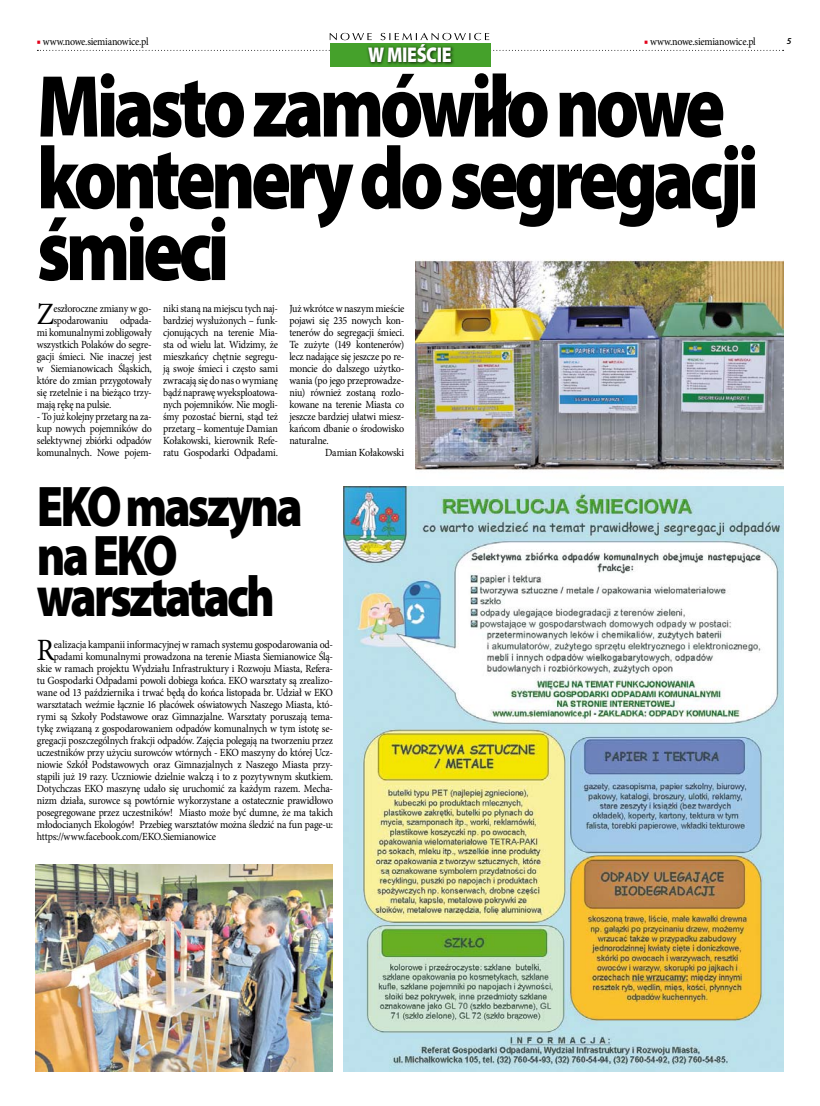
<style>
.page{position:relative;width:820px;height:1106px;background:#fff}
.page>*{position:absolute;margin:0;border:0;box-sizing:border-box;transform-origin:0 0}
.t1{font:900 88.8px/71.7px "Myriad Pro";letter-spacing:-.06em;color:#000;scale:.83 1}
.t2{font:900 57.6px/49px "Myriad Pro";letter-spacing:-.06em;color:#000;scale:.83 1}
.t3{font:31px "Minion Pro";color:#000;scale:.92 1}
.t4{font:900 21.4px "Myriad Pro";letter-spacing:-.02em;color:#fff;scale:.83 1}
.t5{font:10.9px/12px "Minion Pro";letter-spacing:-.02em;color:#000;text-align:justify;scale:.92 1}
.s1{color:#e2001a}
</style>
<div class="page">
<svg style="left:37px;top:50px;width:746px;height:1px"></svg>
<svg style="left:329px;top:33px;width:160px;height:7px"></svg>
<div style="left:330px;top:43px;width:160px;height:23px;background:#45a12b"></div>
<div style="left:365px;top:41px;width:90px;height:25px;background:#000;opacity:.75"></div>
<img style="left:415px;top:259px;width:367px;height:212px">
<img style="left:344px;top:486px;width:438px;height:585px">
<img style="left:36px;top:864px;width:296px;height:207px">
<p class="t5" style="left:37px;top:35px;width:123px"><span class="s1">■</span> www.nowe.siemianowice.pl</p>
<p class="t5" style="left:644px;top:35px;width:123px"><span class="s1">■</span> www.nowe.siemianowice.pl</p>
<h3 class="t4" style="left:368px;top:40px;width:102px">W MIEŚCIE</h3>
<h1 class="t1" style="left:37px;top:67px;width:871px">Miasto zamówiło nowe kontenery do segregacji śmieci</h1>
<h3 class="t3" style="left:37px;top:293px;width:20px">Z</h3>
<p class="t5" style="left:53px;top:303px;width:108px">eszłoroczne zmiany w go-</p>
<p class="t5" style="left:163px;top:303px;width:126px">niki staną na miejscu tych naj&shy;bardziej wysłużonych – funk&shy;cjonujących na terenie Mia&shy;sta od wielu lat. Widzimy, że mieszkańcy chętnie segregu&shy;ją swoje śmieci i często sami zwracają się do nas o wymianę bądź naprawę wyeksploatowa&shy;nych pojemników. Nie mogli&shy;śmy pozostać bierni, stąd też przetarg – komentuje Damian Kołakowski, kierownik Refe&shy;ratu Gospodarki Odpadami.</p>
<p class="t5" style="left:289px;top:303px;width:126px">Już wkrótce w naszym mieście pojawi się 235 nowych kon&shy;tenerów do segregacji śmieci.<br>Te zużyte (149 kontenerów) lecz nadające się jeszcze po re&shy;moncie do dalszego użytko&shy;wania (po jego przeprowadze&shy;niu) również zostaną rozlo&shy;kowane na terenie Miasta co jeszcze bardziej ułatwi miesz&shy;kańcom dbanie o środowisko naturalne.</p>
<p class="t5" style="left:53px;top:315px;width:108px">spodarowaniu odpada-</p>
<p class="t5" style="left:37px;top:327px;width:126px">mi komunalnymi zobligowały</p>
<p class="t5" style="left:37px;top:339px;width:126px">wszystkich Polaków do segre-</p>
<p class="t5" style="left:37px;top:351px;width:126px">gacji śmieci. Nie inaczej jest</p>
<p class="t5" style="left:37px;top:363px;width:126px">w Siemianowicach Śląskich,</p>
<p class="t5" style="left:37px;top:375px;width:126px">które do zmian przygotowały</p>
<p class="t5" style="left:37px;top:387px;width:126px">się rzetelnie i na bieżąco trzy-</p>
<p class="t5" style="left:37px;top:399px;width:83px">mają rękę na pulsie.</p>
<p class="t5" style="left:37px;top:411px;width:126px">- To już kolejny przetarg na za&shy;kup nowych pojemników do selektywnej zbiórki odpadów komunalnych. Nowe pojem-</p>
<p class="t5" style="left:325px;top:447px;width:87px">Damian Kołakowski</p>
<h2 class="t2" style="left:37px;top:480px;width:322px">EKO maszyna na EKO</h2>
<h2 class="t2" style="left:37px;top:570px;width:288px">warsztatach</h2>
<h3 class="t3" style="left:37px;top:629px;width:21px">R</h3>
<p class="t5" style="left:54px;top:639px;width:305px">ealizacja kampanii informacyjnej w ramach systemu gospodarowania od-</p>
<p class="t5" style="left:54px;top:651px;width:305px">padami komunalnymi prowadzona na terenie Miasta Siemianowice Ślą-</p>
<p class="t5" style="left:37px;top:663px;width:323px">skie w ramach projektu Wydziału Infrastruktury i Rozwoju Miasta, Refera-</p>
<p class="t5" style="left:37px;top:675px;width:323px">tu Gospodarki Odpadami powoli dobiega końca. EKO warsztaty są zrealizo-</p>
<p class="t5" style="left:37px;top:687px;width:323px">wane od 13 października i trwać będą do końca listopada br. Udział w EKO</p>
<p class="t5" style="left:37px;top:699px;width:323px">warsztatach weźmie łącznie 16 placówek oświatowych Naszego Miasta, któ-</p>
<p class="t5" style="left:37px;top:711px;width:323px">rymi są Szkoły Podstawowe oraz Gimnazjalne. Warsztaty poruszają tema-</p>
<p class="t5" style="left:37px;top:723px;width:323px">tykę związaną z gospodarowaniem odpadów komunalnych w tym istotę se-</p>
<p class="t5" style="left:37px;top:735px;width:323px">gregacji poszczególnych frakcji odpadów. Zajęcia polegają na tworzeniu przez</p>
<p class="t5" style="left:37px;top:747px;width:323px">uczestników przy użyciu surowców wtórnych - EKO maszyny do której Ucz-</p>
<p class="t5" style="left:37px;top:759px;width:323px">niowie Szkół Podstawowych oraz Gimnazjalnych z Naszego Miasta przy-</p>
<p class="t5" style="left:37px;top:771px;width:323px">stąpili już 19 razy. Uczniowie dzielnie walczą i to z pozytywnym skutkiem.</p>
<p class="t5" style="left:37px;top:783px;width:323px">Dotychczas EKO maszynę udało się uruchomić za każdym razem. Mecha-</p>
<p class="t5" style="left:37px;top:795px;width:323px">nizm działa, surowce są powtórnie wykorzystane a ostatecznie prawidłowo</p>
<p class="t5" style="left:37px;top:807px;width:323px">posegregowane przez uczestników! Miasto może być dumne, że ma takich</p>
<p class="t5" style="left:37px;top:819px;width:323px">młodocianych Ekologów! Przebieg warsztatów można śledzić na fun page-u:</p>
<p class="t5" style="left:37px;top:831px;width:196px">https://www.facebook.com/EKO.Siemianowice</p>
</div>
